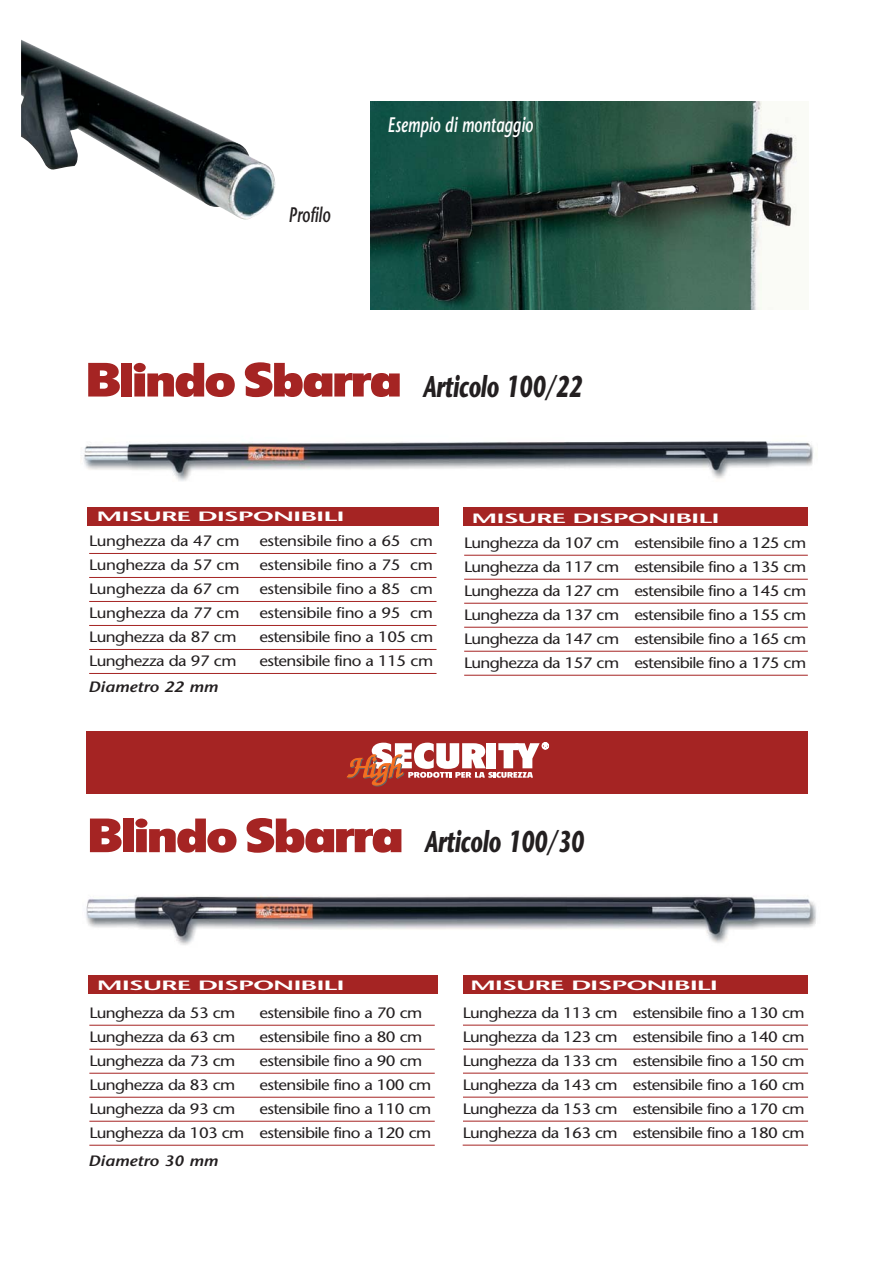
<style>
.page{position:relative;width:893px;height:1263px;background:#fff}
.page>*{position:absolute;margin:0;border:0;box-sizing:border-box;transform-origin:0 0}
.t1{font:italic 700 30px "Stone Sans";letter-spacing:-.01em;color:#231f20;scale:.7 1}
.t2{font:italic 600 21px "Stone Sans";color:#fff;scale:.7 1}
.t3{font:italic 600 21px "Stone Sans";color:#231f20;scale:.7 1}
.t4{font:15px/24px "Stone Sans";letter-spacing:-.04em;color:#231f20;text-align:justify;scale:1.13 1}
.t5{font:italic 600 15px "Stone Sans";color:#231f20;scale:1.15 1}
.t6{font:600 13.5px "Stone Sans";letter-spacing:-.04em;color:#fff;scale:2 1}
.s1{font-family:"Flyer";font-weight:900;font-style:normal;font-stretch:condensed;font-size:47.25px;color:#a52423}
</style>
<div class="page">
<img style="left:86px;top:895px;width:730px;height:50px">
<img style="left:21px;top:40px;width:254px;height:180px">
<div style="left:87px;top:731px;width:721px;height:63px;background:#a52423"></div>
<svg style="left:347px;top:742px;width:201px;height:45px"></svg>
<img style="left:371px;top:102px;width:426px;height:207px">
<div style="left:87px;top:507px;width:721px;height:19px;background:#a52423"></div>
<hr style="left:89px;top:553px;width:347px;height:1px;background:#a52423">
<hr style="left:89px;top:577px;width:347px;height:1px;background:#a52423">
<hr style="left:89px;top:601px;width:347px;height:1px;background:#a52423">
<hr style="left:89px;top:625px;width:347px;height:1px;background:#a52423">
<hr style="left:89px;top:649px;width:347px;height:1px;background:#a52423">
<hr style="left:89px;top:673px;width:347px;height:1px;background:#a52423">
<hr style="left:464px;top:555px;width:343px;height:1px;background:#a52423">
<hr style="left:464px;top:579px;width:343px;height:1px;background:#a52423">
<hr style="left:464px;top:603px;width:343px;height:1px;background:#a52423">
<hr style="left:464px;top:627px;width:343px;height:1px;background:#a52423">
<hr style="left:464px;top:651px;width:343px;height:1px;background:#a52423">
<hr style="left:464px;top:675px;width:343px;height:1px;background:#a52423">
<div style="left:439px;top:503px;width:23px;height:162px;background:#fff"></div>
<img style="left:83px;top:441px;width:731px;height:40px">
<div style="left:88px;top:975px;width:720px;height:19px;background:#a52423"></div>
<hr style="left:89px;top:1025px;width:346px;height:1px;background:#a52423">
<hr style="left:89px;top:1049px;width:346px;height:1px;background:#a52423">
<hr style="left:89px;top:1073px;width:346px;height:1px;background:#a52423">
<hr style="left:89px;top:1097px;width:346px;height:1px;background:#a52423">
<hr style="left:89px;top:1121px;width:346px;height:1px;background:#a52423">
<hr style="left:89px;top:1145px;width:346px;height:1px;background:#a52423">
<hr style="left:462px;top:1025px;width:346px;height:1px;background:#a52423">
<hr style="left:462px;top:1049px;width:346px;height:1px;background:#a52423">
<hr style="left:462px;top:1073px;width:346px;height:1px;background:#a52423">
<hr style="left:462px;top:1097px;width:346px;height:1px;background:#a52423">
<hr style="left:462px;top:1121px;width:346px;height:1px;background:#a52423">
<hr style="left:462px;top:1145px;width:346px;height:1px;background:#a52423">
<div style="left:438px;top:973px;width:24px;height:162px;background:#fff"></div>
<h2 class="t3" style="left:288px;top:207px;width:61px">Profilo</h2>
<h2 class="t2" style="left:387px;top:117px;width:209px">Esempio di montaggio</h2>
<h1 class="t1" style="left:86px;top:374px;width:710px"><span class="s1">BlindoSbarra</span> Articolo 100/22</h1>
<p class="t6" style="left:97px;top:511px;width:125px">MISURE DISPONIBILI</p>
<p class="t4" style="left:89px;top:531px;width:134px">Lunghezza da 47 cm</p>
<p class="t4" style="left:259px;top:531px;width:155px">estensibile fino a 65 cm</p>
<p class="t4" style="left:89px;top:555px;width:134px">Lunghezza da 57 cm</p>
<p class="t4" style="left:259px;top:555px;width:155px">estensibile fino a 75 cm</p>
<p class="t4" style="left:89px;top:579px;width:134px">Lunghezza da 67 cm</p>
<p class="t4" style="left:259px;top:579px;width:155px">estensibile fino a 85 cm</p>
<p class="t4" style="left:89px;top:603px;width:134px">Lunghezza da 77 cm</p>
<p class="t4" style="left:259px;top:603px;width:155px">estensibile fino a 95 cm</p>
<p class="t4" style="left:89px;top:627px;width:132px">Lunghezza da 87 cm</p>
<p class="t4" style="left:259px;top:627px;width:155px">estensibile fino a 105 cm</p>
<p class="t4" style="left:89px;top:651px;width:132px">Lunghezza da 97 cm</p>
<p class="t4" style="left:259px;top:651px;width:155px">estensibile fino a 115 cm</p>
<p class="t5" style="left:88px;top:681px;width:114px">Diametro 22 mm</p>
<p class="t6" style="left:471px;top:513px;width:125px">MISURE DISPONIBILI</p>
<p class="t4" style="left:464px;top:533px;width:304px">Lunghezza da 107 cm estensibile fino a 125 cm Lunghezza da 117 cm estensibile fino a 135 cm Lunghezza da 127 cm estensibile fino a 145 cm Lunghezza da 137 cm estensibile fino a 155 cm Lunghezza da 147 cm estensibile fino a 165 cm Lunghezza da 157 cm estensibile fino a 175 cm</p>
<h1 class="t1" style="left:87px;top:830px;width:710px"><span class="s1">BlindoSbarra</span> Articolo 100/30</h1>
<p class="t6" style="left:97px;top:980px;width:125px">MISURE DISPONIBILI</p>
<p class="t4" style="left:89px;top:1003px;width:131px">Lunghezza da 53 cm</p>
<p class="t4" style="left:259px;top:1003px;width:145px">estensibile fino a 70 cm</p>
<p class="t4" style="left:89px;top:1027px;width:131px">Lunghezza da 63 cm</p>
<p class="t4" style="left:259px;top:1027px;width:145px">estensibile fino a 80 cm</p>
<p class="t4" style="left:89px;top:1051px;width:131px">Lunghezza da 73 cm</p>
<p class="t4" style="left:259px;top:1051px;width:145px">estensibile fino a 90 cm</p>
<p class="t4" style="left:89px;top:1075px;width:131px">Lunghezza da 83 cm</p>
<p class="t4" style="left:259px;top:1075px;width:153px">estensibile fino a 100 cm</p>
<p class="t4" style="left:89px;top:1099px;width:131px">Lunghezza da 93 cm</p>
<p class="t4" style="left:89px;top:1099px;width:304px;text-align:right">estensibile fino a 110 cm<br>Lunghezza da 103 cm estensibile fino a 120 cm</p>
<p class="t5" style="left:88px;top:1155px;width:114px">Diametro 30 mm</p>
<p class="t6" style="left:470px;top:980px;width:125px">MISURE DISPONIBILI</p>
<p class="t4" style="left:462px;top:1003px;width:304px">Lunghezza da 113 cm estensibile fino a 130 cm Lunghezza da 123 cm estensibile fino a 140 cm Lunghezza da 133 cm estensibile fino a 150 cm Lunghezza da 143 cm estensibile fino a 160 cm Lunghezza da 153 cm estensibile fino a 170 cm Lunghezza da 163 cm estensibile fino a 180 cm</p>
</div>
